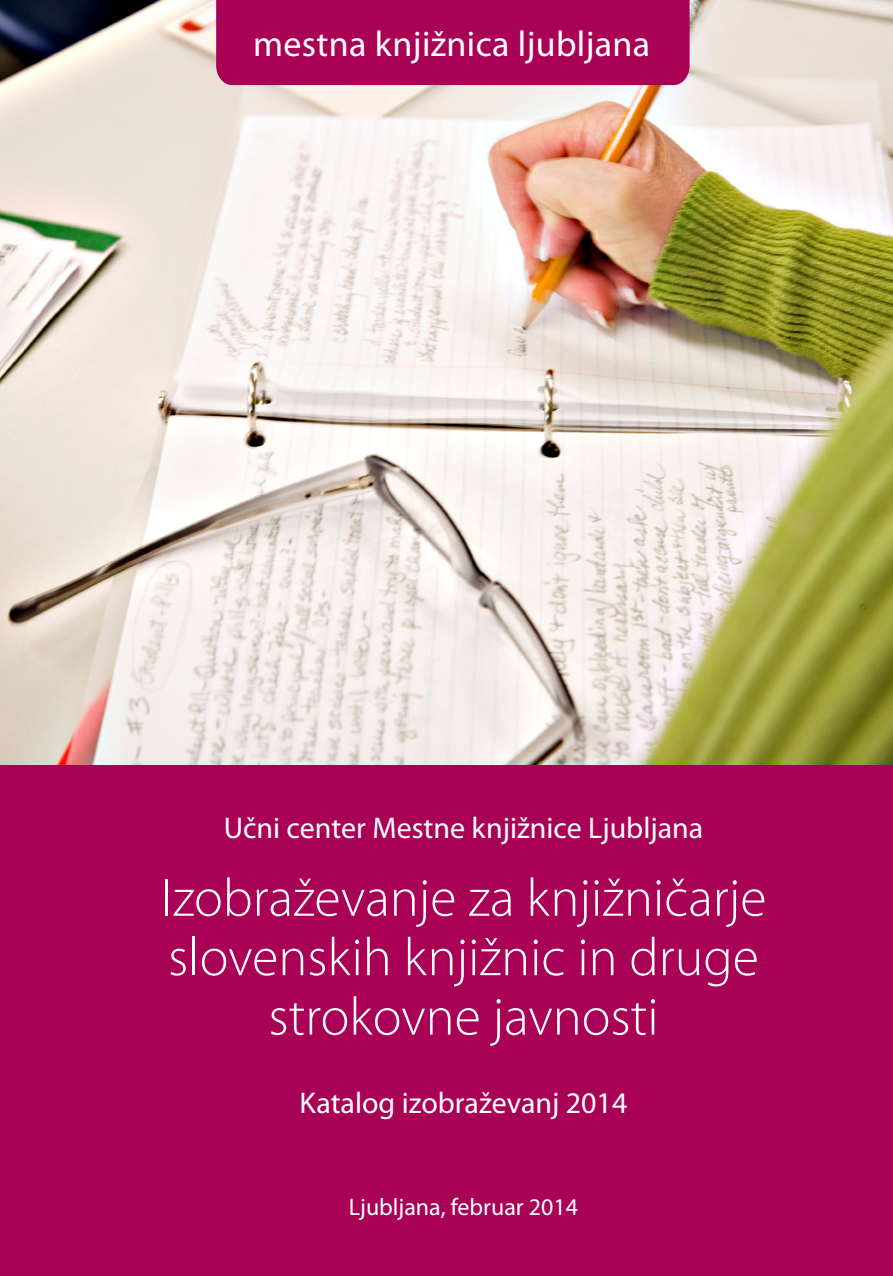
<style>
.page{position:relative;width:893px;height:1276px;background:#fff}
.page>*{position:absolute;margin:0;border:0;box-sizing:border-box;transform-origin:0 0}
.Naslov_TOC{font:300 54px/59.4px "Myriad Pro";color:#fff;text-align:center}
.t1{font:36px "Myriad Pro";letter-spacing:.01em;color:#fff}
.Naslov_TOC-2{font:30px "Myriad Pro";color:#fff}
.Naslov_TOC-3{font:24px "Myriad Pro";color:#fff}
</style>
<div class="page">
<img style="left:0;top:0;width:893px;height:765px">
<div style="left:216px;top:0;width:474px;height:85px;background:#a90156"></div>
<div style="left:0;top:765px;width:893px;height:511px;background:#a90156"></div>
<p class="t1" style="left:253px;top:22px;width:399px">mestna knjižnica ljubljana</p>
<p class="Naslov_TOC-2" style="left:224px;top:809px;width:481px">Učni center Mestne knjižnice Ljubljana</p>
<p class="Naslov_TOC" style="left:161px;top:869px;width:607px">Izobraževanje za knjižničarje slovenskih knjižnic in druge strokovne javnosti</p>
<p class="Naslov_TOC-2" style="left:300px;top:1084px;width:329px">Katalog izobraževanj 2014</p>
<p class="Naslov_TOC-3" style="left:349px;top:1191px;width:231px">Ljubljana, februar 2014</p>
</div>
